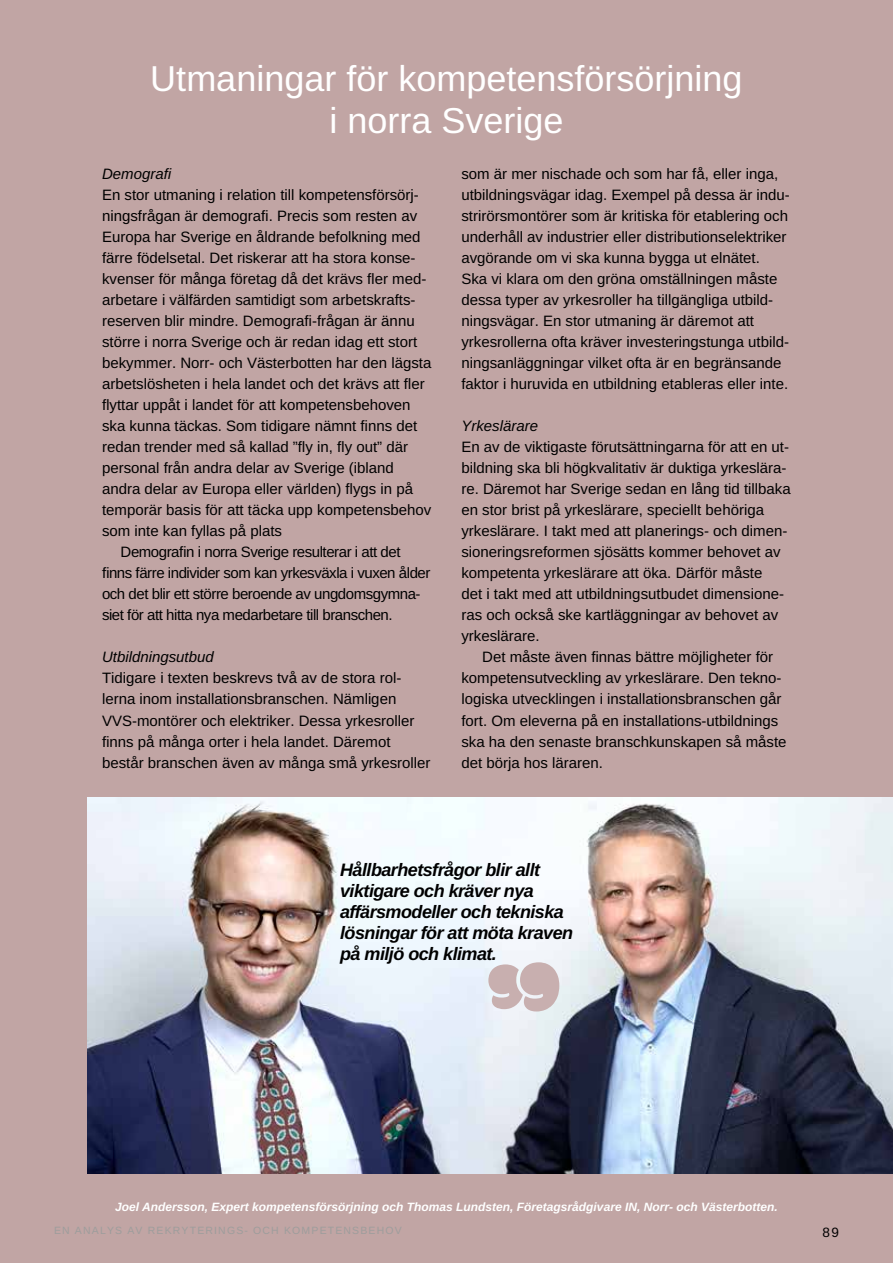
<style>
.page{position:relative;width:893px;height:1263px;background:#c1a5a4}
.page>*{position:absolute;margin:0;border:0;box-sizing:border-box;transform-origin:0 0}
.t1{font:154.2px "Modak";color:#c8afaf}
.t2{font:36px/42px "Arimo";color:#fff;text-align:center}
.t3{font:italic 18px/21px "Arimo";letter-spacing:-.03em;color:#000}
.t4{font:15px/21px "Arimo";color:#000}
.t5{font:15px "Arimo";letter-spacing:-.03em;color:#000}
.t6{font:italic 15px "Arimo";color:#000}
.t7{font:13.5px "Arimo";color:#000}
.t8{font:italic 12px "Arimo";color:#fff}
.t9{font:10.5px "Arimo";letter-spacing:.11em;color:#9d9d9c}
</style>
<div class="page">
<img style="left:87px;top:797px;width:806px;height:377px">
<h2 class="t2" style="left:150px;top:58px;width:594px">Utmaningar för kompetensförsörjning i norra Sverige</h2>
<p class="t6" style="left:102px;top:164px;width:71px">Demografi</p>
<p class="t4" style="left:102px;top:185px;width:318px">En stor utmaning i relation till kompetensförsörj-</p>
<p class="t4" style="left:102px;top:206px;width:317px">ningsfrågan är demografi. Precis som resten av</p>
<p class="t4" style="left:102px;top:227px;width:320px">Europa har Sverige en åldrande befolkning med</p>
<p class="t4" style="left:102px;top:248px;width:315px">färre födelsetal. Det riskerar att ha stora konse-</p>
<p class="t4" style="left:102px;top:269px;width:326px">kvenser för många företag då det krävs fler med-</p>
<p class="t4" style="left:102px;top:290px;width:315px">arbetare i välfärden samtidigt som arbetskrafts-</p>
<p class="t4" style="left:102px;top:311px;width:314px">reserven blir mindre. Demografi-frågan är ännu</p>
<p class="t4" style="left:102px;top:332px;width:317px">större i norra Sverige och är redan idag ett stort</p>
<p class="t4" style="left:102px;top:353px;width:331px">bekymmer. Norr- och Västerbotten har den lägsta</p>
<p class="t4" style="left:102px;top:374px;width:324px">arbetslösheten i hela landet och det krävs att fler</p>
<p class="t4" style="left:102px;top:395px;width:310px">flyttar uppåt i landet för att kompetensbehoven</p>
<p class="t4" style="left:102px;top:416px;width:317px">ska kunna täckas. Som tidigare nämnt finns det</p>
<p class="t4" style="left:102px;top:437px;width:307px">redan trender med så kallad ”fly in, fly out” där</p>
<p class="t4" style="left:102px;top:458px;width:293px">personal från andra delar av Sverige (ibland</p>
<p class="t4" style="left:102px;top:479px;width:312px">andra delar av Europa eller världen) flygs in på</p>
<p class="t4" style="left:102px;top:500px;width:331px">temporär basis för att täcka upp kompetensbehov</p>
<p class="t4" style="left:102px;top:521px;width:182px">som inte kan fyllas på plats</p>
<p class="t5" style="left:121px;top:542px;width:281px">Demografin i norra Sverige resulterar i att det</p>
<p class="t5" style="left:102px;top:563px;width:330px">finns färre individer som kan yrkesväxla i vuxen ålder</p>
<p class="t5" style="left:102px;top:584px;width:320px">och det blir ett större beroende av ungdomsgymna-</p>
<p class="t5" style="left:102px;top:605px;width:292px">siet för att hitta nya medarbetare till branschen.</p>
<p class="t6" style="left:102px;top:647px;width:113px">Utbildningsutbud</p>
<p class="t4" style="left:102px;top:668px;width:330px">Tidigare i texten beskrevs två av de stora rol&shy;lerna inom installationsbranschen. Nämligen VVS-montörer och elektriker. Dessa yrkesroller finns på många orter i hela landet. Däremot består branschen även av många små yrkesroller</p>
<p class="t4" style="left:461px;top:164px;width:330px">som är mer nischade och som har få, eller inga, utbildningsvägar idag. Exempel på dessa är indu&shy;strirörsmontörer som är kritiska för etablering och underhåll av industrier eller distributionselektriker avgörande om vi ska kunna bygga ut elnätet.<br>Ska vi klara om den gröna omställningen måste dessa typer av yrkesroller ha tillgängliga utbild&shy;ningsvägar. En stor utmaning är däremot att yrkesrollerna ofta kräver investeringstunga utbild&shy;ningsanläggningar vilket ofta är en begränsande faktor i huruvida en utbildning etableras eller inte.</p>
<p class="t6" style="left:461px;top:416px;width:78px">Yrkeslärare</p>
<p class="t4" style="left:461px;top:437px;width:331px">En av de viktigaste förutsättningarna för att en ut&shy;bildning ska bli högkvalitativ är duktiga yrkeslära&shy;re. Däremot har Sverige sedan en lång tid tillbaka en stor brist på yrkeslärare, speciellt behöriga yrkeslärare. I takt med att planerings- och dimen&shy;sioneringsreformen sjösätts kommer behovet av kompetenta yrkeslärare att öka. Därför måste<br>det i takt med att utbildningsutbudet dimensione&shy;ras och också ske kartläggningar av behovet av yrkeslärare.</p>
<p class="t4" style="left:461px;top:647px;width:327px;text-indent:21px">Det måste även finnas bättre möjligheter för kompetensutveckling av yrkeslärare. Den tekno&shy;logiska utvecklingen i installationsbranschen går fort. Om eleverna på en installations-utbildnings ska ha den senaste branschkunskapen så måste det börja hos läraren.</p>
<p class="t3" style="left:340px;top:859px;width:234px">Hållbarhetsfrågor blir allt viktigare och kräver nya affärsmodeller och tekniska lösningar för att möta kraven på miljö och klimat.</p>
<h1 class="t1" style="left:487px;top:923px;width:75px">”</h1>
<p class="t8" style="left:115px;top:1199px;width:664px">Joel Andersson, Expert kompetensförsörjning och Thomas Lundsten, Företagsrådgivare IN, Norr- och Västerbotten.</p>
<p class="t9" style="left:54px;top:1223px;width:349px">EN ANALYS AV REKRYTERINGS- OCH KOMPETENSBEHOV</p>
<p class="t7" style="left:822px;top:1223px;width:18px">89</p>
</div>
